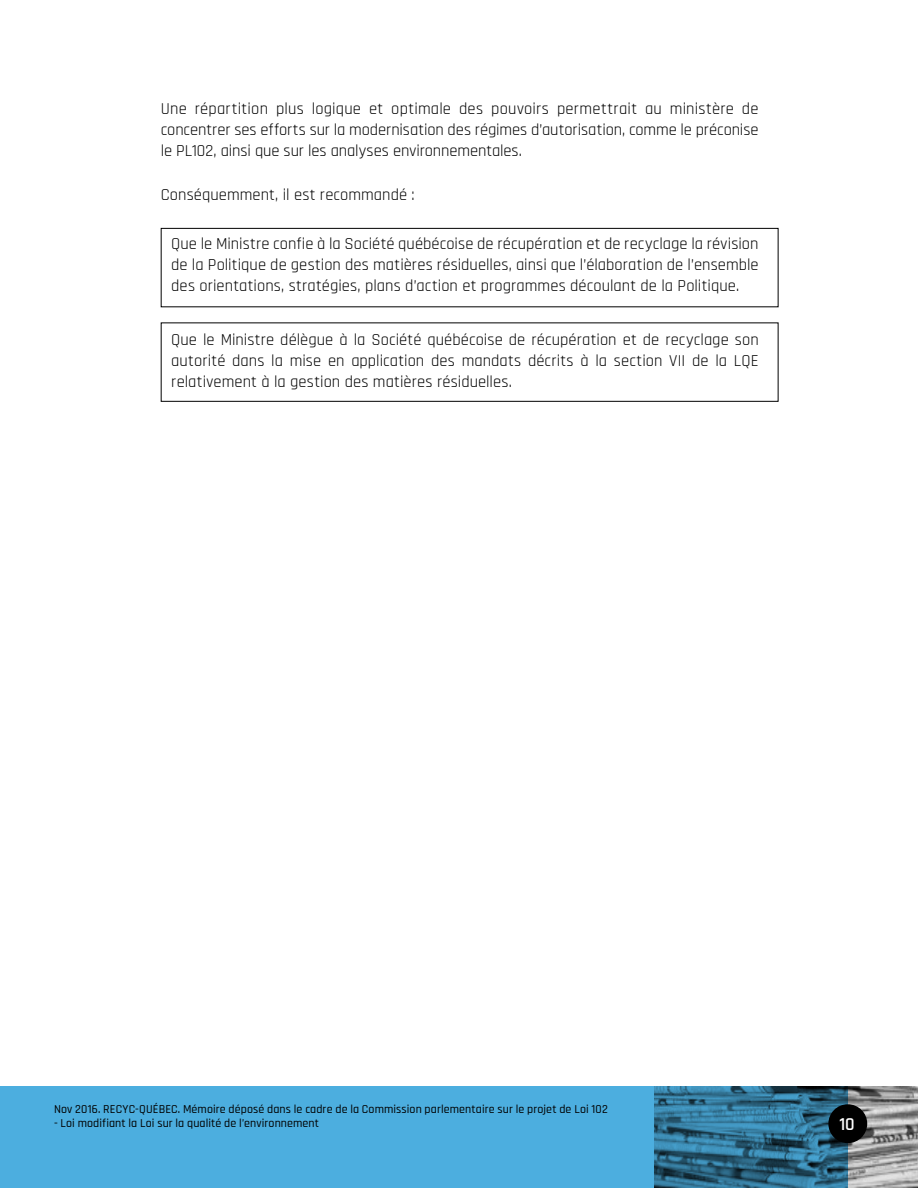
<style>
.page{position:relative;width:918px;height:1188px;background:#fff}
.page>*{position:absolute;margin:0;border:0;box-sizing:border-box;transform-origin:0 0}
.t1{font:600 18px "Rajdhani";color:#fff}
.Courant{font:16.5px/21px "Rajdhani";color:#000;text-align:justify}
.t2{font:500 12px "Rajdhani";letter-spacing:.005em;color:#000}
</style>
<div class="page">
<div style="left:0;top:1086px;width:848px;height:102px;background:#4caedf"></div>
<img style="left:654px;top:1086px;width:264px;height:102px">
<div style="left:828px;top:1104px;width:39px;height:39px;background:#000;border-radius:50%"></div>
<div style="left:161px;top:228px;width:617px;height:79px;border:1px solid #000"></div>
<div style="left:161px;top:322px;width:617px;height:80px;border:1px solid #000"></div>
<p class="Courant" style="left:161px;top:99px;width:599px">Une répartition plus logique et optimale des pouvoirs permettrait au ministère de concentrer ses efforts sur la modernisation des régimes d’autorisation, comme le préconise le PL102, ainsi que sur les analyses environnementales.</p>
<p class="Courant" style="left:161px;top:184px;width:255px">Conséquemment, il est recommandé :</p>
<p class="Courant" style="left:171px;top:234px;width:589px">Que le Ministre confie à la Société québécoise de récupération et de recyclage la révision de la Politique de gestion des matières résiduelles, ainsi que l’élaboration de l’ensemble des orientations, stratégies, plans d’action et programmes découlant de la Politique.</p>
<p class="Courant" style="left:171px;top:330px;width:589px">Que le Ministre délègue à la Société québécoise de récupération et de recyclage son autorité dans la mise en application des mandats décrits à la section VII de la LQE relativement à la gestion des matières résiduelles.</p>
<p class="t2" style="left:54px;top:1102px;width:555px">Nov 2016. RECYC-QUÉBEC. Mémoire déposé dans le cadre de la Commission parlementaire sur le projet de Loi 102</p>
<p class="t2" style="left:54px;top:1116px;width:267px">- Loi modifiant la Loi sur la qualité de l’environnement</p>
<p class="t1" style="left:839px;top:1114px;width:17px">10</p>
</div>
